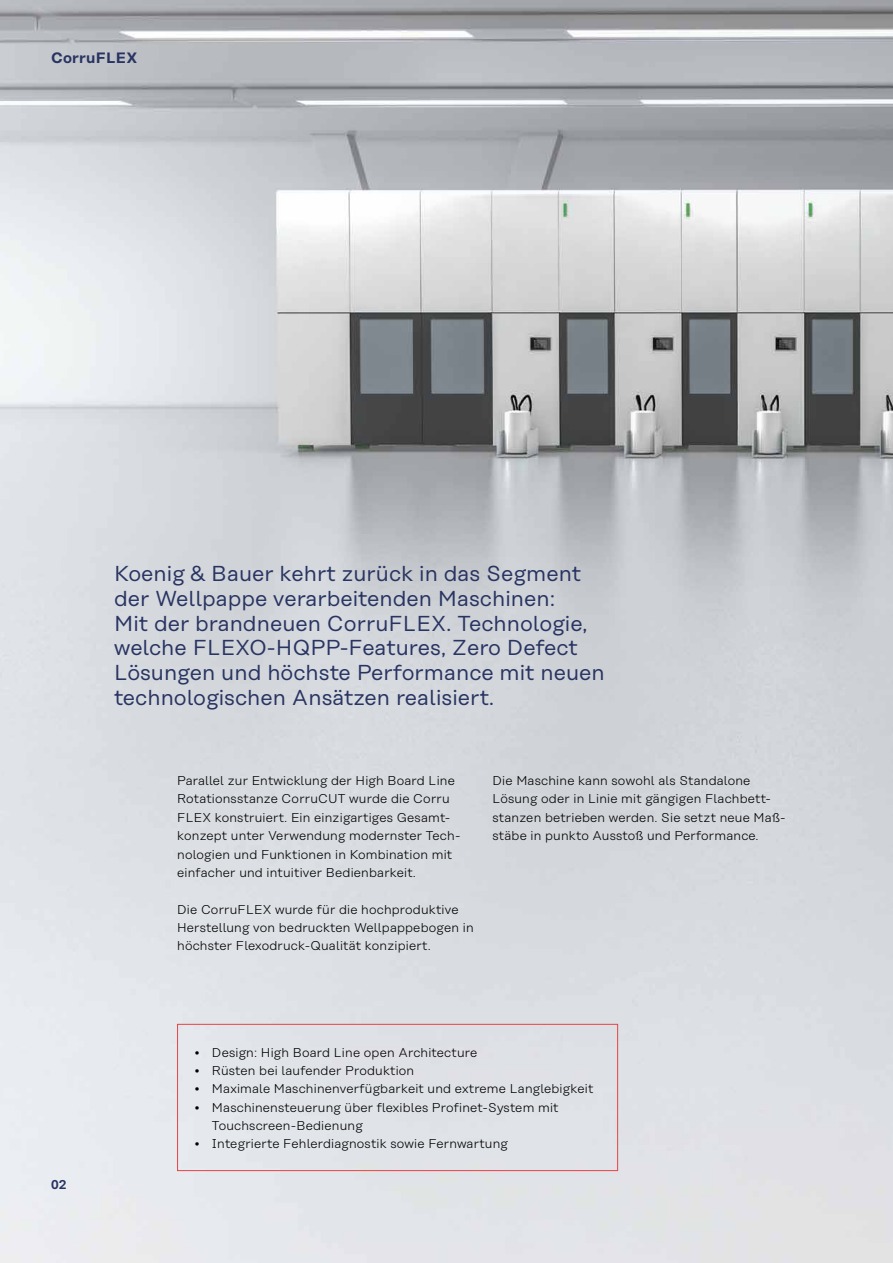
<style>
.page{position:relative;width:893px;height:1263px;background:#fff}
.page>*{position:absolute;margin:0;border:0;box-sizing:border-box;transform-origin:0 0}
.t1{font:21.6px/24.9px "Koenig&Bauer T";color:#283462}
.t2{font:600 15px "Koenig&Bauer H";letter-spacing:.015em;color:#283462}
.t3{font:300 12.75px/18.3px "Koenig&Bauer T";letter-spacing:.015em;color:#000}
.t4{font:600 12.75px "Koenig&Bauer H";color:#283462}
</style>
<div class="page">
<img style="left:0;top:0;width:893px;height:1263px">
<div style="left:177px;top:1024px;width:441px;height:147px;border:1px solid #e74346"></div>
<p class="t2" style="left:51px;top:49px;width:88px">CorruFLEX</p>
<p class="t1" style="left:114px;top:561px;width:492px">Koenig &amp; Bauer kehrt zurück in das Segment der Wellpappe verarbeitenden Maschinen:<br>Mit der brandneuen CorruFLEX. Technologie, welche FLEXO-HQPP-Features, Zero Defect Lösungen und höchste Performance mit neuen technologischen Ansätzen realisiert.</p>
<p class="t3" style="left:177px;top:771px;width:285px">Parallel zur Entwicklung der High Board Line Rotationsstanze CorruCUT wurde die Corru FLEX konstruiert. Ein einzigartiges Gesamt&shy;konzept unter Verwendung modernster Tech&shy;nologien und Funktionen in Kombination mit einfacher und intuitiver Bedienbarkeit.</p>
<p class="t3" style="left:177px;top:900px;width:298px">Die CorruFLEX wurde für die hochproduktive<br>Herstellung von bedruckten Wellpappebogen in höchster Flexodruck-Qualität konzipiert.</p>
<p class="t3" style="left:493px;top:771px;width:294px">Die Maschine kann sowohl als Standalone Lösung oder in Linie mit gängigen Flachbett&shy;stanzen betrieben werden. Sie setzt neue Maß&shy;stäbe in punkto Ausstoß und Performance.</p>
<p class="t4" style="left:51px;top:1177px;width:17px">02</p>
<p class="t3" style="left:195px;top:1043px;width:284px">• Design: High Board Line open Architecture</p>
<p class="t3" style="left:195px;top:1061px;width:221px">• Rüsten bei laufender Produktion</p>
<p class="t3" style="left:195px;top:1080px;width:400px">• Maximale Maschinenverfügbarkeit und extreme Langlebigkeit</p>
<p class="t3" style="left:212px;top:1098px;width:348px;text-indent:-17px">• Maschinensteuerung über flexibles Profinet-System mit<br>Touchscreen-Bedienung</p>
<p class="t3" style="left:195px;top:1135px;width:315px">• Integrierte Fehlerdiagnostik sowie Fernwartung</p>
</div>
